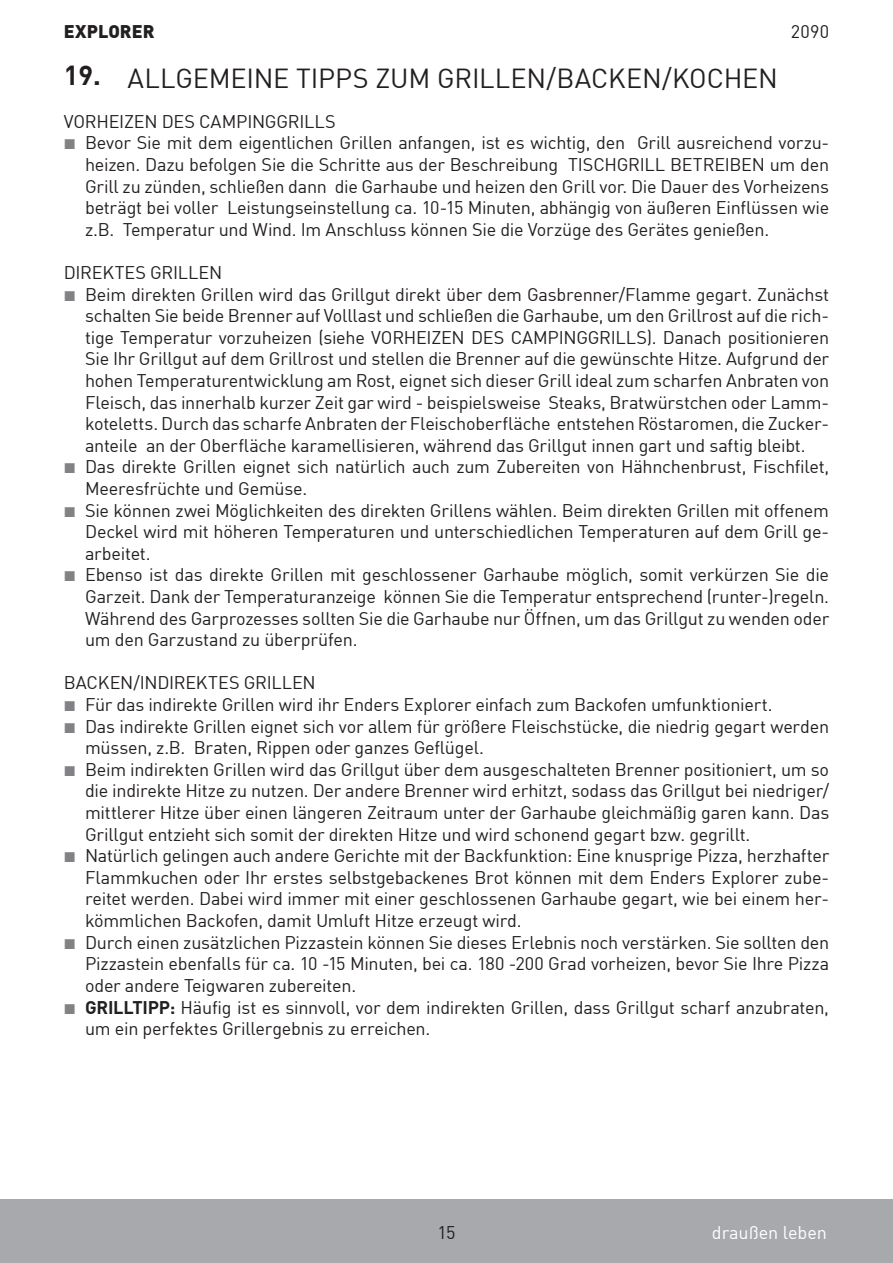
<style>
.page{position:relative;width:893px;height:1263px;background:#fff}
.page>*{position:absolute;margin:0;border:0;box-sizing:border-box;transform-origin:0 0}
.t1{font:27px "DIN Offc";letter-spacing:-.005em;color:#231f20}
.t2{font:18px/21.6px "DIN Offc";letter-spacing:-.015em;color:#231f20}
.t3{font:18px "DIN Offc";color:#fff}
.t4{font:900 18px "DIN Offc";color:#231f20}
.s1{font-weight:700}
</style>
<div class="page">
<div style="left:0;top:1199px;width:893px;height:64px;background:#a7a9ac"></div>
<p class="t4" style="left:64px;top:19px;width:92px">EXPLORER</p>
<p class="t2" style="left:791px;top:20px;width:40px">2090</p>
<h1 class="t1" style="left:64px;top:60px;width:716px"><span class="s1">19.</span> ALLGEMEINE TIPPS ZUM GRILLEN/BACKEN/KOCHEN</h1>
<p class="t2" style="left:85px;top:110px;width:746px;text-indent:-21px">VORHEIZEN DES CAMPINGGRILLS<br>Bevor Sie mit dem eigentlichen Grillen anfangen, ist es wichtig, den Grill ausreichend vorzu&shy;heizen. Dazu befolgen Sie die Schritte aus der Beschreibung TISCHGRILL BETREIBEN um den Grill zu zünden, schließen dann die Garhaube und heizen den Grill vor. Die Dauer des Vorheizens beträgt bei voller Leistungseinstellung ca. 10-15 Minuten, abhängig von äußeren Einflüssen wie z.B. Temperatur und Wind. Im Anschluss können Sie die Vorzüge des Gerätes genießen.</p>
<p class="t2" style="left:85px;top:261px;width:746px;text-indent:-21px">DIREKTES GRILLEN<br>Beim direkten Grillen wird das Grillgut direkt über dem Gasbrenner/Flamme gegart. Zunächst schalten Sie beide Brenner auf Volllast und schließen die Garhaube, um den Grillrost auf die rich&shy;tige Temperatur vorzuheizen (siehe VORHEIZEN DES CAMPINGGRILLS). Danach positionieren Sie Ihr Grillgut auf dem Grillrost und stellen die Brenner auf die gewünschte Hitze. Aufgrund der hohen Temperaturentwicklung am Rost, eignet sich dieser Grill ideal zum scharfen Anbraten von Fleisch, das innerhalb kurzer Zeit gar wird - beispielsweise Steaks, Bratwürstchen oder Lamm&shy;koteletts. Durch das scharfe Anbraten der Fleischoberfläche entstehen Röstaromen, die Zucker&shy;anteile an der Oberfläche karamellisieren, während das Grillgut innen gart und saftig bleibt.<br>Das direkte Grillen eignet sich natürlich auch zum Zubereiten von Hähnchenbrust, Fischfilet, Meeresfrüchte und Gemüse.<br>Sie können zwei Möglichkeiten des direkten Grillens wählen. Beim direkten Grillen mit offenem Deckel wird mit höheren Temperaturen und unterschiedlichen Temperaturen auf dem Grill ge&shy;arbeitet.<br>Ebenso ist das direkte Grillen mit geschlossener Garhaube möglich, somit verkürzen Sie die Garzeit. Dank der Temperaturanzeige können Sie die Temperatur entsprechend (runter-)regeln.<br>Während des Garprozesses sollten Sie die Garhaube nur Öffnen, um das Grillgut zu wenden oder um den Garzustand zu überprüfen.</p>
<p class="t2" style="left:85px;top:671px;width:746px;text-indent:-21px">BACKEN/INDIREKTES GRILLEN<br>Für das indirekte Grillen wird ihr Enders Explorer einfach zum Backofen umfunktioniert.<br>Das indirekte Grillen eignet sich vor allem für größere Fleischstücke, die niedrig gegart werden müssen, z.B. Braten, Rippen oder ganzes Geflügel.<br>Beim indirekten Grillen wird das Grillgut über dem ausgeschalteten Brenner positioniert, um so die indirekte Hitze zu nutzen. Der andere Brenner wird erhitzt, sodass das Grillgut bei niedriger/ mittlerer Hitze über einen längeren Zeitraum unter der Garhaube gleichmäßig garen kann. Das Grillgut entzieht sich somit der direkten Hitze und wird schonend gegart bzw. gegrillt.<br>Natürlich gelingen auch andere Gerichte mit der Backfunktion: Eine knusprige Pizza, herzhafter Flammkuchen oder Ihr erstes selbstgebackenes Brot können mit dem Enders Explorer zube&shy;reitet werden. Dabei wird immer mit einer geschlossenen Garhaube gegart, wie bei einem her&shy;kömmlichen Backofen, damit Umluft Hitze erzeugt wird.<br>Durch einen zusätzlichen Pizzastein können Sie dieses Erlebnis noch verstärken. Sie sollten den Pizzastein ebenfalls für ca. 10 -15 Minuten, bei ca. 180 -200 Grad vorheizen, bevor Sie Ihre Pizza oder andere Teigwaren zubereiten.<br><span class="s1">GRILLTIPP:</span> Häufig ist es sinnvoll, vor dem indirekten Grillen, dass Grillgut scharf anzubraten, um ein perfektes Grillergebnis zu erreichen.</p>
<p class="t2" style="left:438px;top:1221px;width:19px">15</p>
<p class="t3" style="left:712px;top:1220px;width:117px">draußen leben</p>
</div>
